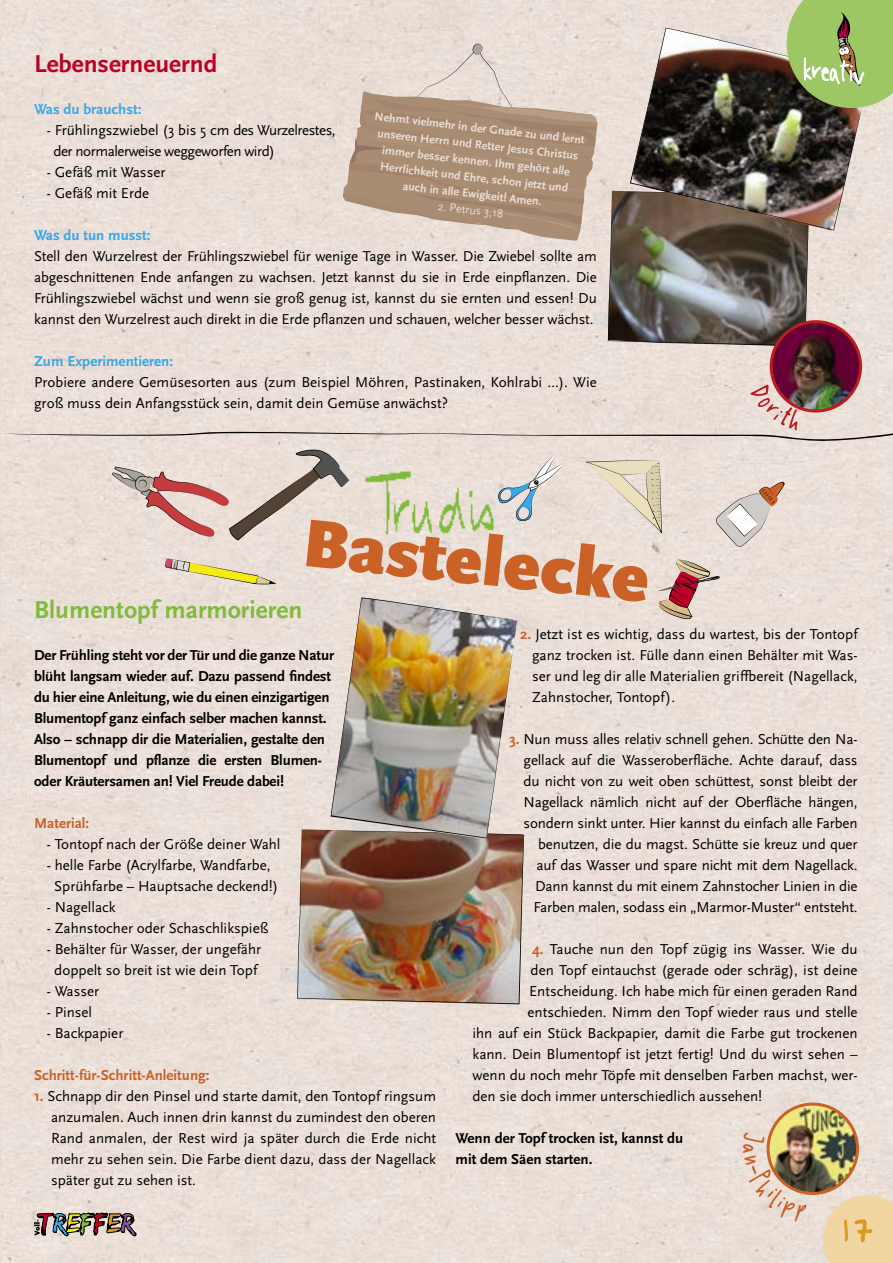
<style>
.page{position:relative;width:893px;height:1263px;background:#eadfd8}
.page>*{position:absolute;margin:0;border:0;box-sizing:border-box;transform-origin:0 0}
.t1{font:76.5px "Handschrift";color:#da9a23}
.t2{font:51px "Handschrift";letter-spacing:-.11em;color:#fff}
.t3{font:700 25.5px "Scala Sans OT";color:#80bb3d}
.t4{font:700 25.5px "Scala Sans OT";color:#be0027}
.t5{font:15px/21px "Scala Sans OT";color:#000;text-align:justify}
.t6{font:700 15px/21px "Scala Sans OT";letter-spacing:-.01em;color:#000}
.t7{font:15px/21px "Scala Sans OT";letter-spacing:-.03em;color:#000}
.t8{font:700 15px "Scala Sans OT";color:#36a7e9}
.t9{font:700 15px "Scala Sans OT";color:#ca6127}
.t10{font:700 12px/16.5px "Scala Sans OT";color:#eaddd4;text-align:center}
.t11{font:12px "Scala Sans OT";color:#eaddd4}
.s1{font-weight:700;color:#ca6127}
.s2{font-size:94.5px}
</style>
<div class="page">
<svg style="left:823px;top:1195px;width:70px;height:68px;background:#f0d7a8"></svg>
<svg style="left:343px;top:0;width:550px;height:346px;background:#ada395"></svg>
<svg style="left:34px;top:1212px;width:102px;height:24px;background:#8a7d71"></svg>
<img style="left:768px;top:1104px;width:89px;height:89px;border-radius:45px">
<div style="left:767px;top:1102px;width:92px;height:93px;border:3px solid #ca6127;border-radius:50%"></div>
<img style="left:112px;top:448px;width:673px;height:556px">
<img style="left:771px;top:322px;width:90px;height:89px;border-radius:45px">
<div style="left:770px;top:320px;width:92px;height:93px;border:3px solid #bd1c21;border-radius:50%"></div>
<img style="left:743px;top:1132px;width:64px;height:91px">
<svg style="left:1px;top:384px;width:892px;height:58px;background:#e1d5ce"></svg>
<h3 class="t4" style="left:34px;top:49px;width:185px">Lebenserneuernd</h3>
<p class="t8" style="left:34px;top:100px;width:109px">Was du brauchst:</p>
<p class="t7" style="left:53px;top:120px;width:284px;text-indent:-7px">- Frühlingszwiebel (3 bis 5 cm des Wurzelrestes, der normalerweise weggeworfen wird)</p>
<p class="t5" style="left:47px;top:162px;width:120px">- Gefäß mit Wasser</p>
<p class="t5" style="left:47px;top:183px;width:104px">- Gefäß mit Erde</p>
<p class="t8" style="left:34px;top:226px;width:118px">Was du tun musst:</p>
<p class="t5" style="left:34px;top:246px;width:564px">Stell den Wurzelrest der Frühlingszwiebel für wenige Tage in Wasser. Die Zwiebel sollte am abgeschnittenen Ende anfangen zu wachsen. Jetzt kannst du sie in Erde einpflanzen. Die Frühlingszwiebel wächst und wenn sie groß genug ist, kannst du sie ernten und essen! Du kannst den Wurzelrest auch direkt in die Erde pflanzen und schauen, welcher besser wächst.</p>
<p class="t8" style="left:34px;top:352px;width:141px">Zum Experimentieren:</p>
<p class="t5" style="left:34px;top:372px;width:564px">Probiere andere Gemüsesorten aus (zum Beispiel Möhren, Pastinaken, Kohlrabi …). Wie groß muss dein Anfangsstück sein, damit dein Gemüse anwächst?</p>
<p class="t10" style="left:375px;top:109px;width:213px;rotate:6deg">Nehmt vielmehr in der Gnade zu und lernt unseren Herrn und Retter Jesus Christus immer besser kennen. Ihm gehört alle Herrlichkeit und Ehre, schon jetzt und auch in alle Ewigkeit! Amen.</p>
<p class="t11" style="left:438px;top:200px;width:67px;rotate:6deg">2. Petrus 3,18</p>
<h2 class="t2" style="left:801px;top:48px;width:67px">kreativ</h2>
<h3 class="t3" style="left:34px;top:595px;width:270px">Blumentopf marmorieren</h3>
<p class="t6" style="left:34px;top:645px;width:302px">Der Frühling steht vor der Tür und die ganze Natur blüht langsam wieder auf. Dazu passend findest du hier eine Anleitung, wie du einen einzigartigen Blumentopf ganz einfach selber machen kannst.<br>Also – schnapp dir die Materialien, gestalte den Blumentopf und pflanze die ersten Blumen&shy;oder Kräutersamen an! Viel Freude dabei!</p>
<p class="t9" style="left:34px;top:814px;width:57px">Material:</p>
<p class="t5" style="left:47px;top:834px;width:235px">- Tontopf nach der Größe deiner Wahl</p>
<p class="t5" style="left:47px;top:855px;width:233px;text-align:center">- helle Farbe (Acrylfarbe, Wandfarbe,<br>Sprühfarbe – Hauptsache deckend!)</p>
<p class="t5" style="left:47px;top:897px;width:70px">- Nagellack</p>
<p class="t5" style="left:47px;top:918px;width:223px">- Zahnstocher oder Schaschlikspieß</p>
<p class="t5" style="left:47px;top:939px;width:216px;text-align:center">- Behälter für Wasser, der ungefähr doppelt so breit ist wie dein Topf</p>
<p class="t5" style="left:47px;top:981px;width:54px">- Wasser</p>
<p class="t5" style="left:47px;top:1002px;width:47px">- Pinsel</p>
<p class="t5" style="left:47px;top:1023px;width:78px">- Backpapier</p>
<p class="t9" style="left:34px;top:1066px;width:177px">Schritt-für-Schritt-Anleitung:</p>
<p class="t5" style="left:51px;top:1086px;width:387px;text-indent:-17px"><span class="s1">1.</span> Schnapp dir den Pinsel und starte damit, den Tontopf ringsum anzumalen. Auch innen drin kannst du zumindest den oberen Rand anmalen, der Rest wird ja später durch die Erde nicht mehr zu sehen sein. Die Farbe dient dazu, dass der Nagellack später gut zu sehen ist.</p>
<p class="t5" style="left:532px;top:624px;width:327px;text-indent:-12px"><span class="s1">2.</span> Jetzt ist es wichtig, dass du wartest, bis der Tontopf ganz trocken ist. Fülle dann einen Behälter mit Was&shy;ser und leg dir alle Materialien griffbereit (Nagellack, Zahnstocher, Tontopf).</p>
<p class="t5" style="left:510px;top:729px;width:350px;text-align:right"><span class="s1">3.</span> Nun muss alles relativ schnell gehen. Schütte den Na&shy;gellack auf die Wasseroberfläche. Achte darauf, dass du nicht von zu weit oben schüttest, sonst bleibt der Nagellack nämlich nicht auf der Oberfläche hängen, sondern sinkt unter. Hier kannst du einfach alle Farben benutzen, die du magst. Schütte sie kreuz und quer<br>auf das Wasser und spare nicht mit dem Nagellack.<br>Dann kannst du mit einem Zahnstocher Linien in die Farben malen, sodass ein „Marmor-Muster“ entsteht.</p>
<p class="t5" style="left:532px;top:939px;width:327px"><span class="s1">4.</span> Tauche nun den Topf zügig ins Wasser. Wie du</p>
<p class="t5" style="left:531px;top:960px;width:329px">den Topf eintauchst (gerade oder schräg), ist deine</p>
<p class="t5" style="left:529px;top:981px;width:330px">Entscheidung. Ich habe mich für einen geraden Rand</p>
<p class="t5" style="left:528px;top:1002px;width:331px">entschieden. Nimm den Topf wieder raus und stelle</p>
<p class="t5" style="left:472px;top:1023px;width:387px">ihn auf ein Stück Backpapier, damit die Farbe gut trockenen</p>
<p class="t5" style="left:472px;top:1044px;width:387px">kann. Dein Blumentopf ist jetzt fertig! Und du wirst sehen –</p>
<p class="t5" style="left:472px;top:1065px;width:387px">wenn du noch mehr Töpfe mit denselben Farben machst, wer-</p>
<p class="t5" style="left:472px;top:1086px;width:291px">den sie doch immer unterschiedlich aussehen!</p>
<p class="t6" style="left:455px;top:1128px;width:229px">Wenn der Topf trocken ist, kannst du mit dem Säen starten.</p>
<h1 class="t1" style="left:840px;top:1202px;width:39px">1<span class="s2">7</span></h1>
</div>
